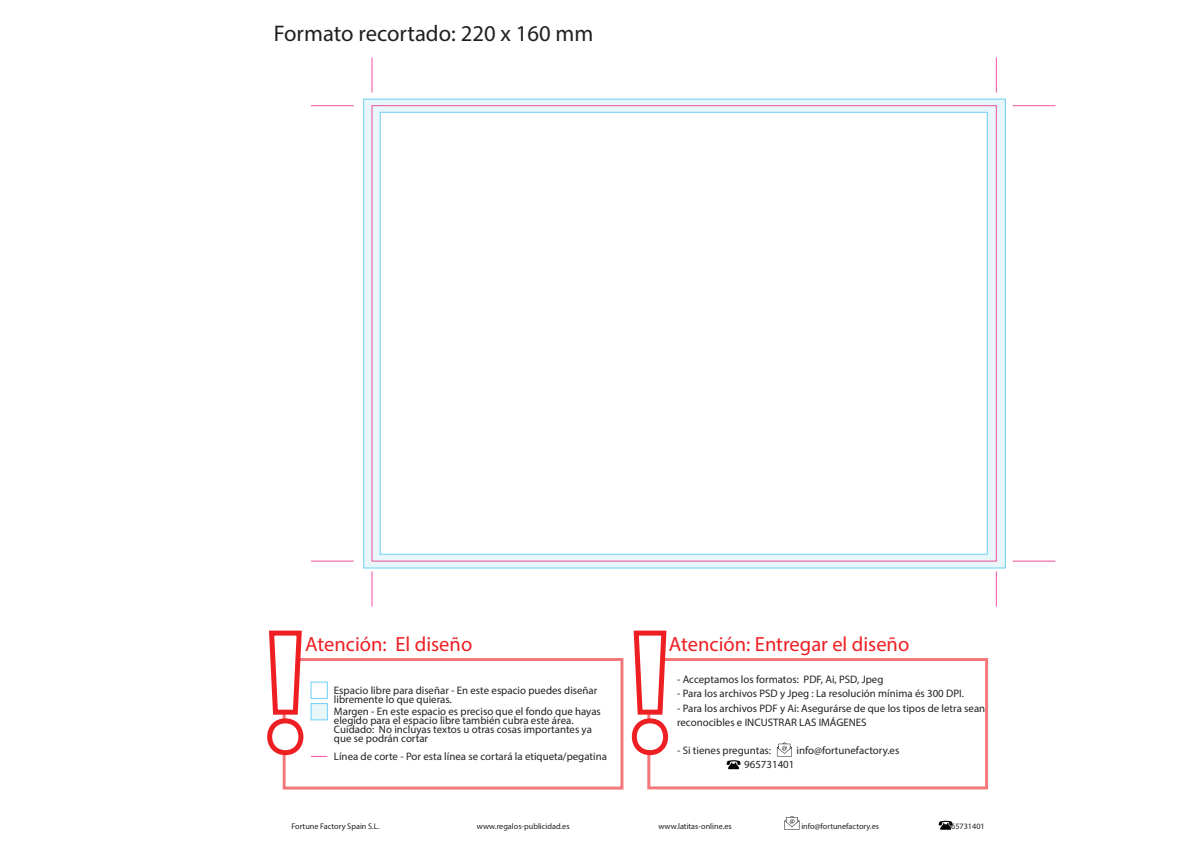
<style>
.page{position:relative;width:1191px;height:842px;background:#fff}
.page>*{position:absolute;margin:0;border:0;box-sizing:border-box;transform-origin:0 0}
.t1{font:700 22.7px "Myriad";color:#231f20}
.t2{font:700 20.5px "Myriad";color:#ee1f23}
.t3{font:10.9px/9px "Myriad";color:#231f20}
.t4{font:700 10.9px/14.1px "Myriad";color:#231f20}
.t5{font:700 8.2px "Myriad";color:#231f20}
.t6{font:8.2px "Myriad";color:#231f20}
.s1{font-weight:700}
.s2{font-weight:400}
</style>
<div class="page">
<svg style="left:267px;top:630px;width:60px;height:128px"></svg>
<svg style="left:631px;top:630px;width:39px;height:128px"></svg>
<svg style="left:726px;top:760px;width:14px;height:9px"></svg>
<svg style="left:777px;top:742px;width:15px;height:14px"></svg>
<svg style="left:784px;top:816px;width:15px;height:14px"></svg>
<svg style="left:938px;top:820px;width:14px;height:10px"></svg>
<svg style="left:363px;top:99px;width:643px;height:469px"></svg>
<hr style="left:996px;top:57px;width:1px;height:35px;background:#ee509c">
<hr style="left:372px;top:57px;width:1px;height:35px;background:#ee509c">
<hr style="left:996px;top:571px;width:1px;height:36px;background:#ee509c">
<hr style="left:372px;top:571px;width:1px;height:36px;background:#ee509c">
<hr style="left:311px;top:561px;width:43px;height:1px;background:#ee509c">
<hr style="left:311px;top:105px;width:43px;height:1px;background:#ee509c">
<hr style="left:1012px;top:561px;width:43px;height:1px;background:#ee509c">
<hr style="left:1012px;top:105px;width:43px;height:1px;background:#ee509c">
<h1 class="t1" style="left:274px;top:20px;width:321px">Formato recortado: 220 x 160 mm</h1>
<h2 class="t2" style="left:305px;top:632px;width:169px">Atención: El diseño</h2>
<p class="t3" style="left:334px;top:686px;width:265px"><span class="s1">Espacio libre para diseñar -</span> En este espacio puedes diseñar libremente lo que quieras.</p>
<p class="t3" style="left:334px;top:706px;width:268px"><span class="s1">Margen -</span> En este espacio es preciso que el fondo que hayas elegido para el espacio libre también cubra este área.<br>Cuidado: No incluyas textos u otras cosas importantes ya que se podrán cortar</p>
<p class="t3" style="left:334px;top:752px;width:274px"><span class="s1">Línea de corte -</span> Por esta línea se cortará la etiqueta/pegatina</p>
<h2 class="t2" style="left:669px;top:632px;width:242px">Atención: Entregar el diseño</h2>
<p class="t4" style="left:677px;top:672px;width:208px">- Acceptamos los formatos<span class="s2">: PDF, Ai, PSD, Jpeg</span></p>
<p class="t3" style="left:677px;top:689px;width:288px">- Para los archivos PSD y Jpeg : <span class="s1">La resolución mínima</span> és 300 DPI.</p>
<p class="t4" style="left:677px;top:701px;width:310px"><span class="s2">- Para los archivos PDF y Ai:</span> Asegurárse de que los tipos de letra sean reconocibles e INCUSTRAR LAS IMÁGENES</p>
<p class="t3" style="left:677px;top:745px;width:95px">- Si tienes preguntas:</p>
<p class="t3" style="left:796px;top:745px;width:104px">info@fortunefactory.es</p>
<p class="t3" style="left:744px;top:760px;width:52px">965731401</p>
<p class="t5" style="left:291px;top:821px;width:89px">Fortune Factory Spain S.L.</p>
<p class="t6" style="left:477px;top:821px;width:94px">www.regalos-publicidad.es</p>
<p class="t6" style="left:658px;top:821px;width:75px">www.latitas-online.es</p>
<p class="t5" style="left:801px;top:821px;width:79px">info@fortunefactory.es</p>
<p class="t5" style="left:947px;top:821px;width:39px">965731401</p>
</div>
